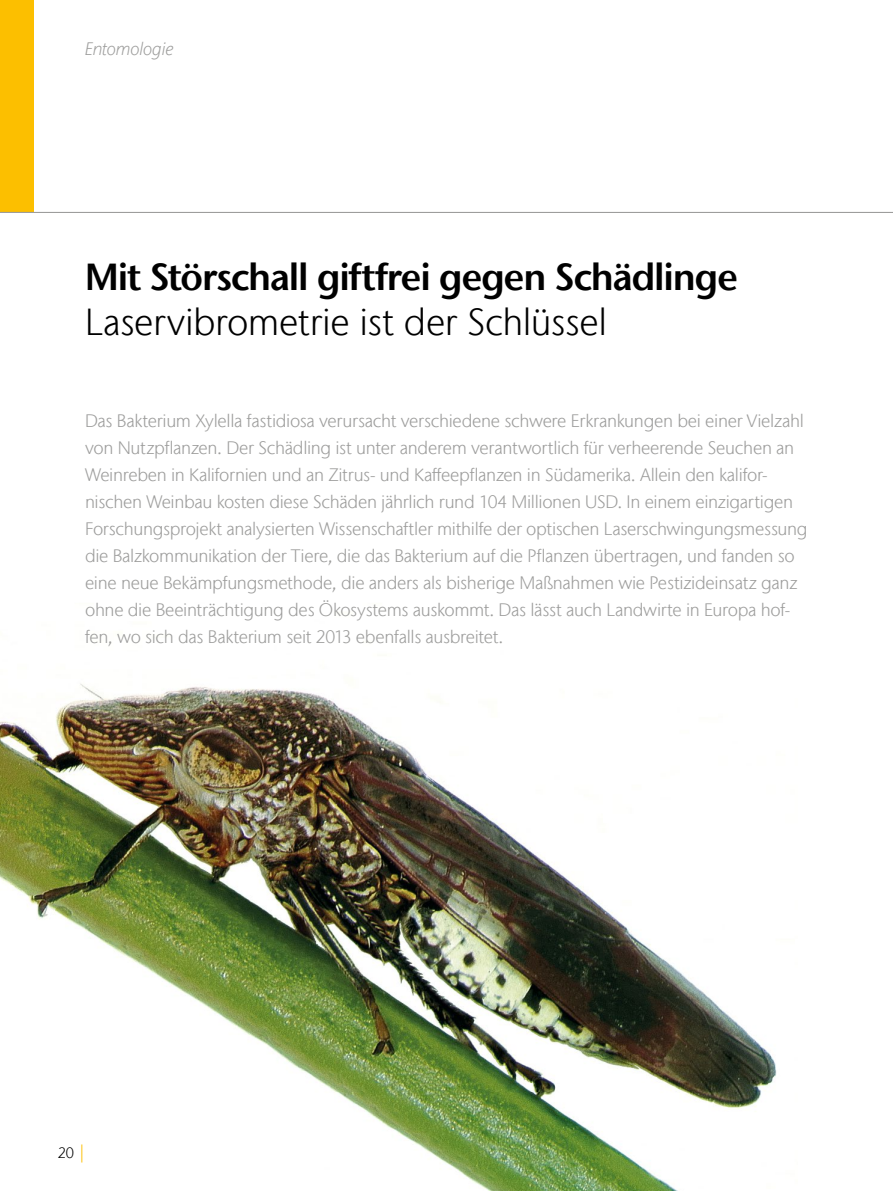
<style>
.page{position:relative;width:893px;height:1191px;background:#fff}
.page>*{position:absolute;margin:0;border:0;box-sizing:border-box;transform-origin:0 0}
.t1{font:600 37.5px "Stone Sans IIITC Com";letter-spacing:-.03em;color:#000}
.t2{font:300 37.5px "Stone Sans IIITC Com";letter-spacing:-.01em;color:#000}
.t3{font:300 18px/27px "Stone Sans IIITC Com";letter-spacing:-.02em;color:#9d9d9c}
.t4{font:italic 300 18px "Stone Sans IIITC Com";color:#9d9d9c}
.t5{font:300 15px "Stone Sans IIITC Com";color:#000}
.s1{font-size:18px;color:#fcbf00}
</style>
<div class="page">
<div style="left:0;top:0;width:34px;height:213px;background:#fcbf00"></div>
<img style="left:0;top:683px;width:777px;height:508px">
<hr style="left:0;top:212px;width:893px;height:1px;background:#9d9d9c">
<p class="t4" style="left:85px;top:38px;width:90px">Entomologie</p>
<h1 class="t1" style="left:85px;top:253px;width:654px">Mit Störschall giftfrei gegen Schädlinge</h1>
<h1 class="t2" style="left:85px;top:299px;width:523px">Laservibrometrie ist der Schlüssel</h1>
<p class="t3" style="left:85px;top:407px;width:724px">Das Bakterium Xylella fastidiosa verursacht verschiedene schwere Erkrankungen bei einer Vielzahl von Nutzpflanzen. Der Schädling ist unter anderem verantwortlich für verheerende Seuchen an Weinreben in Kalifornien und an Zitrus- und Kaffeepflanzen in Südamerika. Allein den kalifor&shy;nischen Weinbau kosten diese Schäden jährlich rund 104 Millionen USD. In einem einzigartigen Forschungsprojekt analysierten Wissenschaftler mithilfe der optischen Laserschwingungsmessung die Balzkommunikation der Tiere, die das Bakterium auf die Pflanzen übertragen, und fanden so eine neue Bekämpfungsmethode, die anders als bisherige Maßnahmen wie Pestizideinsatz ganz ohne die Beeinträchtigung des Ökosystems auskommt. Das lässt auch Landwirte in Europa hof&shy;fen, wo sich das Bakterium seit 2013 ebenfalls ausbreitet.</p>
<p class="t5" style="left:58px;top:1144px;width:29px">20 <span class="s1">|</span></p>
</div>
